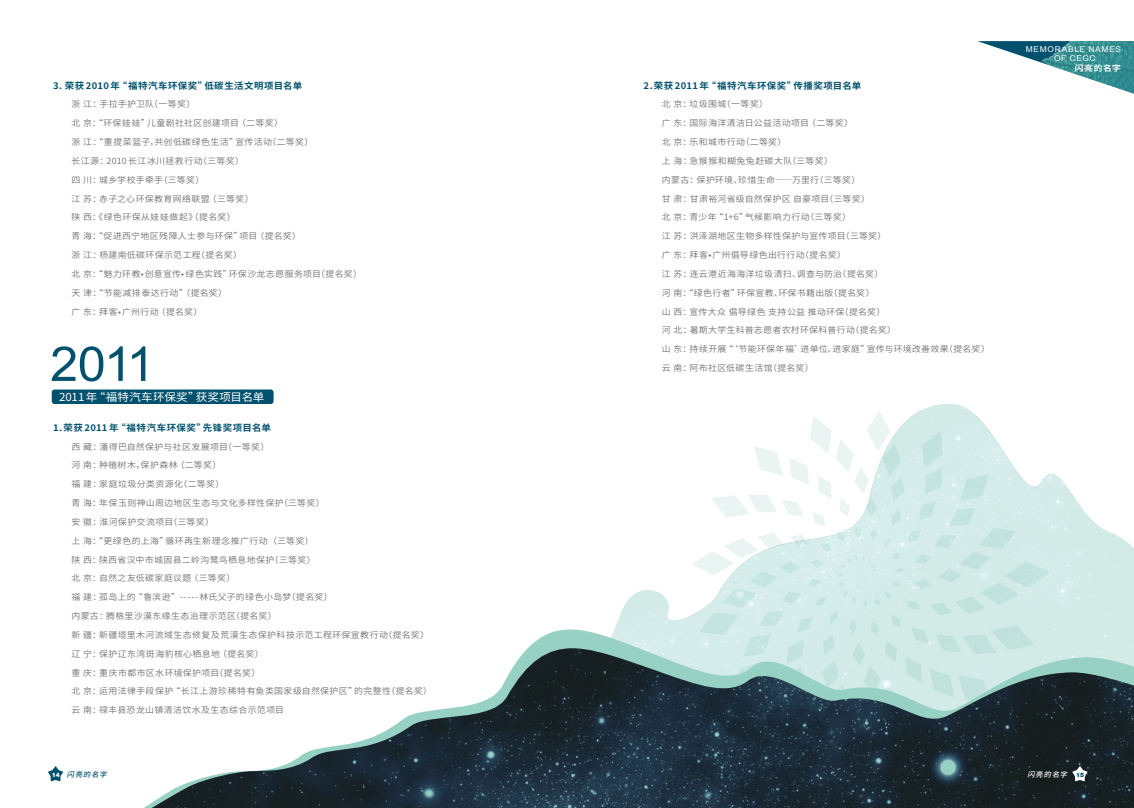
<style>
.page{position:relative;width:1134px;height:808px;background:#fff}
.page>*{position:absolute;margin:0;border:0;box-sizing:border-box;transform-origin:0 0}
.t1{font:48px "Arial";color:#00516d;scale:1.05 1}
.t2{font:11px "Source Han Sans CN";letter-spacing:.015em;color:#fff;scale:1.05 1}
.t3{font:700 9px "Source Han Sans CN";letter-spacing:.045em;color:#00516d;scale:1.05 1}
.t4{font:8.5px "Source Han Sans CN";letter-spacing:.04em;color:#727171;scale:1.05 1}
.t5{font:8.5px "Source Han Sans CN";letter-spacing:.06em;color:#727171;scale:1.05 1}
.t6{font:8px/9px "Arial";letter-spacing:.08em;color:#fff;text-align:center;scale:1.05 1}
.t7{font:700 8px "Source Han Sans CN";letter-spacing:.07em;color:#fff;scale:1.1 1}
.t8{font:italic 500 7px "Source Han Sans CN";color:#00516d;scale:1.05 1}
.t9{font:italic 500 7px "Source Han Sans CN";color:#fff;scale:1.05 1}
.s1{font-family:"Helvetica Neue LT Pro";font-weight:900;font-style:normal;font-size:6px;color:#fff}
.s2{font-family:"Helvetica Neue LT Pro";font-weight:900;font-style:normal;font-size:6px;color:#00516d}
</style>
<div class="page">
<svg style="left:48px;top:766px;width:15px;height:15px"></svg>
<svg style="left:977px;top:41px;width:64px;height:22px"></svg>
<img style="left:1041px;top:41px;width:93px;height:53px">
<img style="left:620px;top:404px;width:514px;height:211px">
<svg style="left:692px;top:410px;width:358px;height:205px"></svg>
<svg style="left:544px;top:615px;width:590px;height:21px;background:#d4ece8"></svg>
<div style="left:52px;top:389px;width:222px;height:15px;background:#00516d;border-radius:3px"></div>
<svg style="left:144px;top:636px;width:990px;height:172px"></svg>
<img style="left:152px;top:648px;width:982px;height:160px">
<svg style="left:1072px;top:766px;width:16px;height:15px"></svg>
<p class="t3" style="left:53px;top:81px;width:239px">3. 荣获 2010 年“福特汽车环保奖”低碳生活文明项目名单</p>
<p class="t4" style="left:72px;top:99px;width:119px">浙 江：手拉手护卫队（一等奖）</p>
<p class="t4" style="left:72px;top:118px;width:203px">北 京：“环保娃娃”儿童剧社社区创建项目 （二等奖）</p>
<p class="t4" style="left:72px;top:137px;width:232px">浙 江：“重提菜篮子，共创低碳绿色生活”宣传活动（二等奖）</p>
<p class="t4" style="left:72px;top:156px;width:166px">长江源：2010 长江冰川拯救行动（三等奖）</p>
<p class="t4" style="left:72px;top:175px;width:128px">四 川：城乡学校手牵手（三等奖）</p>
<p class="t4" style="left:72px;top:194px;width:175px">江 苏：赤子之心环保教育网络联盟 （三等奖）</p>
<p class="t5" style="left:72px;top:212px;width:158px">陕 西：《绿色环保从娃娃做起》（提名奖）</p>
<p class="t4" style="left:72px;top:231px;width:220px">青 海：“促进西宁地区残障人士参与环保”项目 （提名奖）</p>
<p class="t4" style="left:72px;top:250px;width:164px">浙 江：杨建南低碳环保示范工程（提名奖）</p>
<p class="t4" style="left:72px;top:269px;width:278px">北 京：“魅力环教•创意宣传•绿色实践”环保沙龙志愿服务项目（提名奖）</p>
<p class="t4" style="left:72px;top:288px;width:150px">天 津：“节能减排泰达行动”（提名奖）</p>
<p class="t4" style="left:72px;top:307px;width:126px">广 东：拜客•广州行动 （提名奖）</p>
<h1 class="t1" style="left:50px;top:333px;width:101px">2011</h1>
<p class="t2" style="left:59px;top:391px;width:197px">2011年“福特汽车环保奖”获奖项目名单</p>
<p class="t3" style="left:53px;top:423px;width:209px">1.荣获 2011 年“福特汽车环保奖”先锋奖项目名单</p>
<p class="t4" style="left:72px;top:442px;width:190px">西 藏：潘得巴自然保护与社区发展项目（一等奖）</p>
<p class="t4" style="left:72px;top:460px;width:144px">河 南：种植树木，保护森林 （二等奖）</p>
<p class="t4" style="left:72px;top:479px;width:147px">福 建：家庭垃圾分类资源化（二等奖）</p>
<p class="t4" style="left:72px;top:498px;width:243px">青 海：年保玉则神山周边地区生态与文化多样性保护（三等奖）</p>
<p class="t4" style="left:72px;top:517px;width:137px">安 徽：淮河保护交流项目（三等奖）</p>
<p class="t4" style="left:72px;top:536px;width:232px">上 海：“更绿色的上海”循环再生新理念推广行动 （三等奖）</p>
<p class="t4" style="left:72px;top:555px;width:234px">陕 西：陕西省汉中市城固县二岭沟鹭鸟栖息地保护（三等奖）</p>
<p class="t4" style="left:72px;top:573px;width:157px">北 京：自然之友低碳家庭议题 （三等奖）</p>
<p class="t4" style="left:72px;top:592px;width:250px">福 建：孤岛上的“鲁滨逊”-----林氏父子的绿色小岛梦（提名奖）</p>
<p class="t4" style="left:72px;top:611px;width:197px">内蒙古：腾格里沙漠东缘生态治理示范区（提名奖）</p>
<p class="t4" style="left:72px;top:630px;width:342px">新 疆：新疆塔里木河流域生态修复及荒漠生态保护科技示范工程环保宣教行动（提名奖）</p>
<p class="t4" style="left:72px;top:649px;width:185px">辽 宁：保护辽东湾斑海豹核心栖息地 （提名奖）</p>
<p class="t4" style="left:72px;top:668px;width:181px">重 庆：重庆市都市区水环境保护项目（提名奖）</p>
<p class="t4" style="left:72px;top:686px;width:345px">北 京：运用法律手段保护“长江上游珍稀特有鱼类国家级自然保护区”的完整性（提名奖）</p>
<p class="t4" style="left:72px;top:705px;width:204px">云 南：禄丰县恐龙山镇清洁饮水及生态综合示范项目</p>
<p class="t8" style="left:52px;top:770px;width:57px"><span class="s1">1 4</span> 闪亮的名字</p>
<p class="t3" style="left:643px;top:81px;width:209px">2.荣获 2011 年“福特汽车环保奖”传播奖项目名单</p>
<p class="t4" style="left:662px;top:99px;width:102px">北 京：垃圾围城（一等奖）</p>
<p class="t4" style="left:662px;top:118px;width:183px">广 东：国际海洋清洁日公益活动项目 （二等奖）</p>
<p class="t4" style="left:662px;top:137px;width:120px">北 京：乐和城市行动（二等奖）</p>
<p class="t4" style="left:662px;top:156px;width:164px">上 海：急猴猴和糊兔兔赶碳大队（三等奖）</p>
<p class="t4" style="left:662px;top:175px;width:191px">内蒙古：保护环境、珍惜生命——万里行（三等奖）</p>
<p class="t4" style="left:662px;top:194px;width:200px">甘 肃：甘肃裕河省级自然保护区 自豪项目（三等奖）</p>
<p class="t4" style="left:662px;top:212px;width:182px">北 京：青少年“1+6”气候影响力行动（三等奖）</p>
<p class="t4" style="left:662px;top:231px;width:215px">江 苏：洪泽湖地区生物多样性保护与宣传项目（三等奖）</p>
<p class="t4" style="left:662px;top:250px;width:177px">广 东：拜客•广州倡导绿色出行行动（提名奖）</p>
<p class="t4" style="left:662px;top:269px;width:212px">江 苏：连云港近海海洋垃圾清扫、调查与防治（提名奖）</p>
<p class="t4" style="left:662px;top:288px;width:204px">河 南：“绿色行者”环保宣教、环保书籍出版（提名奖）</p>
<p class="t4" style="left:662px;top:307px;width:214px">山 西：宣传大众 倡导绿色 支持公益 推动环保（提名奖）</p>
<p class="t4" style="left:662px;top:325px;width:225px">河 北：暑期大学生科普志愿者农村环保科普行动（提名奖）</p>
<p class="t4" style="left:662px;top:344px;width:314px">山 东：持续开展“‘节能环保年福’进单位、进家庭”宣传与环境改善效果（提名奖）</p>
<p class="t4" style="left:662px;top:363px;width:146px">云 南：阿布社区低碳生活馆（提名奖）</p>
<p class="t6" style="left:1026px;top:45px;width:92px">MEMORABLE NAMES<br>OF CEGC</p>
<p class="t7" style="left:1075px;top:64px;width:43px">闪亮的名字</p>
<p class="t9" style="left:1027px;top:770px;width:55px">闪亮的名字 <span class="s2">1 5</span></p>
</div>
